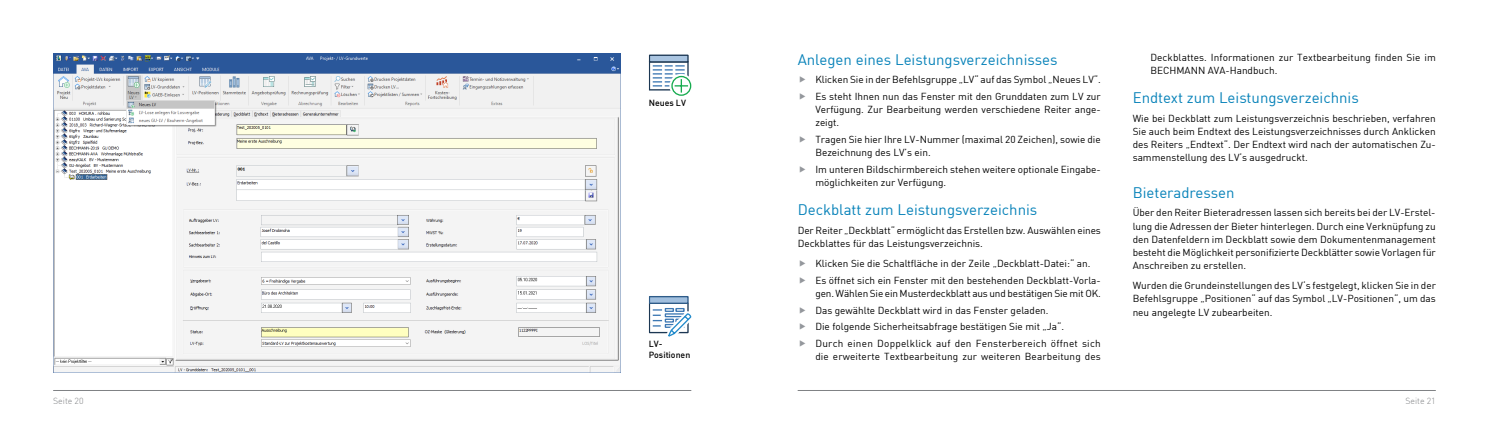
<style>
.page{position:relative;width:1489px;height:426px;background:#fff}
.page>*{position:absolute;margin:0;border:0;box-sizing:border-box;transform-origin:0 0}
.t1{font:15px "DIN Offc";color:#0782b9}
.t2{font:10px/13.1px "DIN Offc";color:#000}
.t3{font:500 8.75px/10.5px "DIN Offc";color:#000}
.t4{font:300 8.75px "DIN Offc";color:#808285}
</style>
<div class="page">
<hr style="left:53px;top:390px;width:638px;height:1px;background:#808285">
<hr style="left:797px;top:390px;width:638px;height:1px;background:#808285">
<img style="left:53px;top:53px;width:567px;height:319px">
<div style="left:649px;top:55px;width:39px;height:7px;background:#aac5e1"></div>
<div style="left:648px;top:54px;width:40px;height:8px;border:1px solid #1c3753"></div>
<svg style="left:672px;top:76px;width:18px;height:19px"></svg>
<div style="left:671px;top:76px;width:20px;height:20px;border:1px solid #17ab4f;border-radius:50%"></div>
<svg style="left:648px;top:61px;width:40px;height:31px"></svg>
<div style="left:649px;top:303px;width:39px;height:29px;background:linear-gradient(to right,#fff,#fff)"></div>
<div style="left:648px;top:302px;width:40px;height:31px;border:1px solid #1c3753"></div>
<svg style="left:650px;top:297px;width:36px;height:4px"></svg>
<div style="left:648px;top:295px;width:40px;height:8px;border:1px solid #2f5c89"></div>
<svg style="left:652px;top:307px;width:39px;height:30px"></svg>
<p class="t3" style="left:648px;top:97px;width:39px">Neues LV</p>
<p class="t3" style="left:648px;top:338px;width:43px">LV-<br>Positionen</p>
<h1 class="t1" style="left:797px;top:50px;width:261px">Anlegen eines Leistungsverzeichnisses</h1>
<p class="t2" style="left:815px;top:71px;width:287px;line-height:16.6px">Klicken Sie in der Befehlsgruppe „LV“ auf das Symbol „Neues LV“.<br>Es steht Ihnen nun das Fenster mit den Grunddaten zum LV zur</p>
<p class="t2" style="left:815px;top:102px;width:287px">Verfügung. Zur Bearbeitung werden verschiedene Reiter ange&shy;zeigt.</p>
<p class="t2" style="left:815px;top:132px;width:287px">Tragen Sie hier Ihre LV-Nummer (maximal 20 Zeichen), sowie die<br>Bezeichnung des LV’s ein.</p>
<p class="t2" style="left:815px;top:162px;width:287px">Im unteren Bildschirmbereich stehen weitere optionale Eingabe&shy;möglichkeiten zur Verfügung.</p>
<h1 class="t1" style="left:797px;top:200px;width:241px">Deckblatt zum Leistungsverzeichnis</h1>
<p class="t2" style="left:797px;top:223px;width:305px">Der Reiter „Deckblatt“ ermöglicht das Erstellen bzw. Auswählen eines<br>Deckblattes für das Leistungsverzeichnis.</p>
<p class="t2" style="left:815px;top:255px;width:287px;line-height:16.6px">Klicken Sie die Schaltfläche in der Zeile „Deckblatt-Datei:“ an.<br>Es öffnet sich ein Fenster mit den bestehenden Deckblatt-Vorla-</p>
<p class="t2" style="left:815px;top:284px;width:287px;line-height:16.6px">gen. Wählen Sie ein Musterdeckblatt aus und bestätigen Sie mit OK.<br>Das gewählte Deckblatt wird in das Fenster geladen.<br>Die folgende Sicherheitsabfrage bestätigen Sie mit „Ja“.<br>Durch einen Doppelklick auf den Fensterbereich öffnet sich</p>
<p class="t2" style="left:815px;top:349px;width:287px">die erweiterte Textbearbeitung zur weiteren Bearbeitung des</p>
<p class="t2" style="left:1150px;top:50px;width:287px">Deckblattes. Informationen zur Textbearbeitung finden Sie im<br>BECHMANN AVA-Handbuch.</p>
<h1 class="t1" style="left:1132px;top:89px;width:228px">Endtext zum Leistungsverzeichnis</h1>
<p class="t2" style="left:1132px;top:111px;width:304px;text-align:justify">Wie bei Deckblatt zum Leistungsverzeichnis beschrieben, verfahren Sie auch beim Endtext des Leistungsverzeichnisses durch Anklicken des Reiters „Endtext“. Der Endtext wird nach der automatischen Zu&shy;sammenstellung des LV‘s ausgedruckt.</p>
<h1 class="t1" style="left:1132px;top:183px;width:103px">Bieteradressen</h1>
<p class="t2" style="left:1132px;top:206px;width:304px;text-align:justify">Über den Reiter Bieteradressen lassen sich bereits bei der LV-Erstel&shy;lung die Adressen der Bieter hinterlegen. Durch eine Verknüpfung zu den Datenfeldern im Deckblatt sowie dem Dokumentenmanagement besteht die Möglichkeit personifizierte Deckblätter sowie Vorlagen für Anschreiben zu erstellen.</p>
<p class="t2" style="left:1132px;top:278px;width:305px;text-align:justify">Wurden die Grundeinstellungen des LV‘s festgelegt, klicken Sie in der Befehlsgruppe „Positionen“ auf das Symbol „LV-Positionen“, um das neu angelegte LV zubearbeiten.</p>
<p class="t4" style="left:53px;top:394px;width:32px">Seite 20</p>
<p class="t4" style="left:1405px;top:394px;width:32px">Seite 21</p>
</div>
